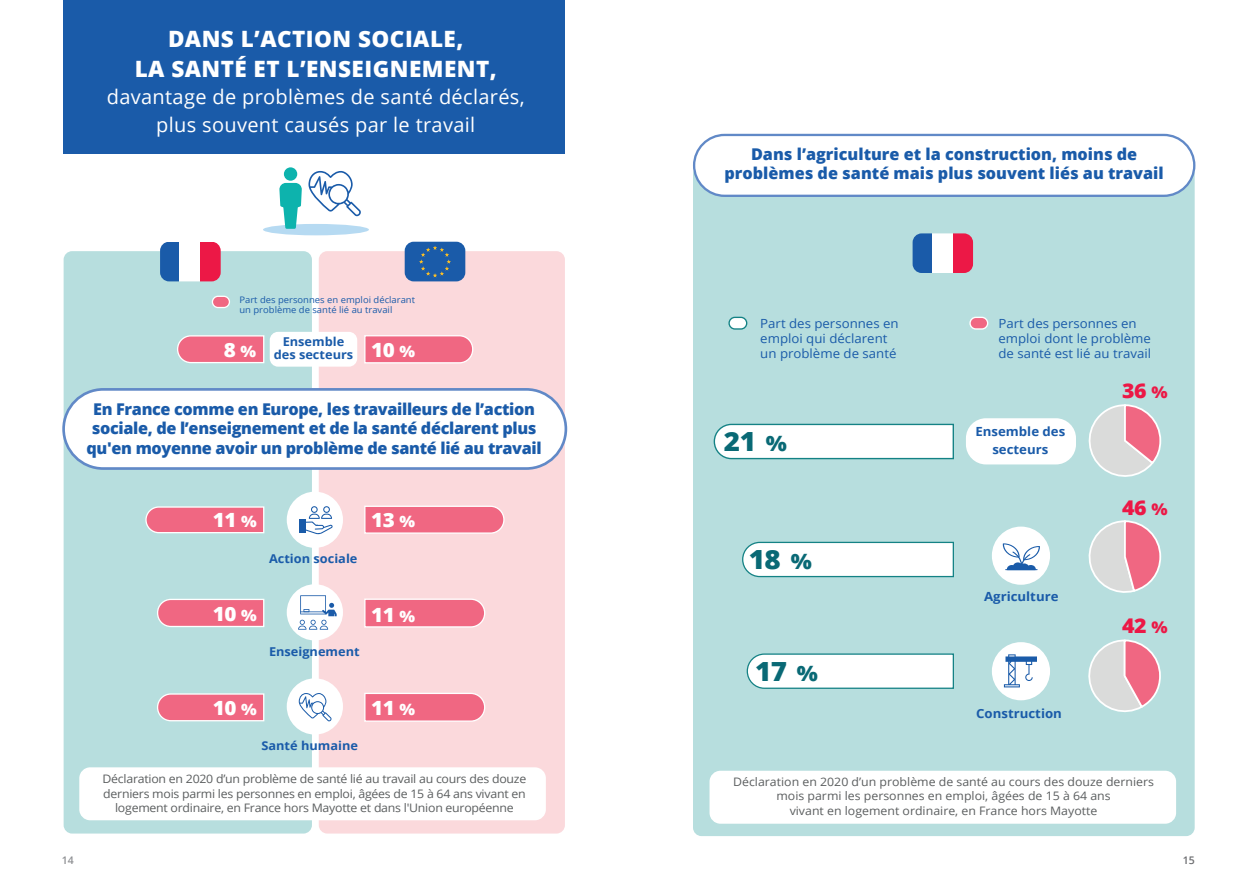
<style>
.page{position:relative;width:1259px;height:893px;background:#fff}
.page>*{position:absolute;margin:0;border:0;box-sizing:border-box;transform-origin:0 0}
.t1{font:800 26.4px "Open Sans";color:#096975;scale:1.05 1}
.t2{font:800 22.5px/30.5px "Open Sans";letter-spacing:.02em;color:#fff;text-align:center}
.t3{font:800 20.25px "Open Sans";color:#ec1846;scale:1.05 1}
.t4{font:19.95px/27.5px "Open Sans";letter-spacing:.015em;color:#fff;text-align:center}
.t5{font:800 19.65px "Open Sans";letter-spacing:-.02em;color:#fff;scale:1.05 1}
.t6{font:800 16.2px/19.5px "Open Sans";letter-spacing:-.02em;color:#1a5ba9;text-align:center}
.t7{font:800 16.2px/19.5px "Open Sans";color:#1a5ba9;text-align:center}
.t8{font:12.6px/15.3px "Open Sans";color:#1a5ba9;scale:1.05 1}
.t9{font:700 12.6px/17.7px "Open Sans";color:#1a5ba9;text-align:center;scale:1.05 1}
.t10{font:700 12.15px/13px "Open Sans";color:#1a5ba9;text-align:center;scale:1.05 1}
.t11{font:11.7px/14.4px "Open Sans";letter-spacing:-.02em;color:#5b5e5f;text-align:center;scale:1.05 1}
.t12{font:11.7px/14.4px "Open Sans";color:#5b5e5f;text-align:center;scale:1.05 1}
.t13{font:600 10.5px "Open Sans";color:#8e9093}
.t14{font:600 10.5px "Open Sans";color:#6c6d70}
.t15{font:9px/10.5px "Open Sans";color:#1a5ba9;scale:1.05 1}
.s1{font-size:15.6px}
.s2{font-size:21.15px}
.s3{font-size:16.2px}
</style>
<div class="page">
<div style="left:319px;top:251px;width:246px;height:582px;background:#fbd9dc;border-radius:9px"></div>
<div style="left:64px;top:251px;width:248px;height:582px;background:#b7dede;border-radius:9px"></div>
<div style="left:64px;top:0;width:501px;height:154px;background:#1a5ba9"></div>
<div style="left:263px;top:224px;width:106px;height:11px;background:#b6daf2;border-radius:50%"></div>
<svg style="left:308px;top:171px;width:53px;height:45px"></svg>
<div style="left:284px;top:167px;width:13px;height:14px;background:#0db3ad;border-radius:50%"></div>
<div style="left:285px;top:189px;width:11px;height:40px;background:#0db3ad"></div>
<svg style="left:279px;top:183px;width:23px;height:27px"></svg>
<div style="left:288px;top:493px;width:53px;height:53px;background:#fff;border-radius:50%"></div>
<div style="left:287px;top:492px;width:56px;height:56px;border:3px solid #fff;border-radius:50%"></div>
<div style="left:299px;top:520px;width:6px;height:13px;background:#1a5ba9"></div>
<svg style="left:301px;top:506px;width:32px;height:28px"></svg>
<svg style="left:145px;top:506px;width:120px;height:28px;background:#ed7f95"></svg>
<svg style="left:364px;top:505px;width:141px;height:29px;background:#f27c93"></svg>
<svg style="left:364px;top:598px;width:122px;height:30px;background:#f27d94"></svg>
<div style="left:288px;top:586px;width:53px;height:53px;background:#fff;border-radius:50%"></div>
<div style="left:287px;top:584px;width:56px;height:56px;border:3px solid #fff;border-radius:50%"></div>
<svg style="left:298px;top:595px;width:39px;height:35px"></svg>
<div style="left:288px;top:680px;width:53px;height:53px;background:#fff;border-radius:50%"></div>
<div style="left:287px;top:678px;width:56px;height:57px;border:3px solid #fff;border-radius:50%"></div>
<svg style="left:299px;top:693px;width:33px;height:28px"></svg>
<div style="left:64px;top:389px;width:502px;height:79px;background:#fff;border-radius:40px"></div>
<div style="left:62px;top:388px;width:505px;height:82px;border:3px solid #6189c7;border-radius:40px"></div>
<svg style="left:157px;top:598px;width:108px;height:30px;background:#ec8096"></svg>
<svg style="left:364px;top:693px;width:122px;height:29px;background:#f17a91"></svg>
<svg style="left:157px;top:693px;width:108px;height:29px;background:#ed7e95"></svg>
<svg style="left:177px;top:335px;width:88px;height:29px;background:#ed8096"></svg>
<svg style="left:364px;top:335px;width:110px;height:29px;background:#f27d94"></svg>
<div style="left:270px;top:332px;width:87px;height:35px;background:#fff;border-radius:8px"></div>
<div style="left:405px;top:242px;width:60px;height:39px;background:#1a5ba9;border-radius:9px"></div>
<svg style="left:419px;top:246px;width:32px;height:31px"></svg>
<div style="left:160px;top:242px;width:19px;height:39px;background:#1a5ba9"></div>
<div style="left:179px;top:242px;width:21px;height:39px;background:#fff"></div>
<div style="left:200px;top:242px;width:21px;height:39px;background:#ec1846"></div>
<div style="left:212px;top:296px;width:17px;height:11px;background:#f06782;border-radius:6px"></div>
<div style="left:212px;top:296px;width:18px;height:12px;border:1px solid #fff;border-radius:6px"></div>
<div style="left:80px;top:768px;width:465px;height:51px;background:#fff;border-radius:10px"></div>
<div style="left:79px;top:767px;width:467px;height:53px;border:2px solid #fff;border-radius:10px"></div>
<div style="left:693px;top:165px;width:501px;height:671px;background:#b7dede;border-radius:9px"></div>
<div style="left:694px;top:135px;width:500px;height:61px;background:#fff;border-radius:30px"></div>
<div style="left:693px;top:134px;width:502px;height:63px;border:2px solid #6189c7;border-radius:30px"></div>
<div style="left:993px;top:528px;width:55px;height:55px;background:#fff;border-radius:50%"></div>
<div style="left:992px;top:527px;width:58px;height:58px;border:4px solid #fff;border-radius:50%"></div>
<div style="left:993px;top:644px;width:55px;height:54px;background:#fff;border-radius:50%"></div>
<div style="left:992px;top:642px;width:58px;height:58px;border:4px solid #fff;border-radius:50%"></div>
<svg style="left:1004px;top:654px;width:33px;height:33px"></svg>
<svg style="left:1002px;top:543px;width:38px;height:27px"></svg>
<hr style="left:1005px;top:569px;width:32px;height:1px;background:#1a5ba9">
<div style="left:912px;top:234px;width:20px;height:39px;background:#1a5ba9"></div>
<div style="left:932px;top:234px;width:21px;height:39px;background:#fff"></div>
<div style="left:952px;top:234px;width:21px;height:39px;background:#ec1846"></div>
<svg style="left:713px;top:423px;width:241px;height:37px;background:#e7f2f2"></svg>
<svg style="left:742px;top:541px;width:212px;height:37px;background:#e8f3f3"></svg>
<svg style="left:746px;top:653px;width:208px;height:36px;background:#e9f3f3"></svg>
<div style="left:968px;top:420px;width:106px;height:42px;background:#fff;border-radius:18px"></div>
<div style="left:966px;top:418px;width:110px;height:46px;border:4px solid #fff;border-radius:18px"></div>
<div style="left:970px;top:317px;width:17px;height:12px;background:#f06782;border-radius:6px"></div>
<div style="left:969px;top:317px;width:19px;height:13px;border:1px solid #fff;border-radius:6px"></div>
<div style="left:729px;top:317px;width:17px;height:12px;background:#fff;border-radius:6px"></div>
<div style="left:728px;top:317px;width:19px;height:13px;border:1px solid #148285;border-radius:6px"></div>
<div style="left:710px;top:772px;width:465px;height:51px;background:#fff;border-radius:10px"></div>
<div style="left:709px;top:771px;width:467px;height:53px;border:2px solid #fff;border-radius:10px"></div>
<svg style="left:1088px;top:404px;width:74px;height:73px"></svg>
<svg style="left:1088px;top:520px;width:74px;height:73px"></svg>
<svg style="left:1088px;top:639px;width:73px;height:73px"></svg>
<h2 class="t2" style="left:135px;top:22px;width:363px">DANS L’ACTION SOCIALE,<br>LA SANTÉ ET L’ENSEIGNEMENT,</h2>
<h3 class="t4" style="left:107px;top:83px;width:419px">davantage de problèmes de santé déclarés, plus souvent causés par le travail</h3>
<p class="t15" style="left:239px;top:294px;width:169px">Part des personnes en emploi déclarant un problème de santé lié au travail</p>
<h3 class="t5" style="left:224px;top:335px;width:32px">8 <span class="s1">%</span></h3>
<h3 class="t5" style="left:371px;top:335px;width:43px">10 <span class="s1">%</span></h3>
<p class="t10" style="left:274px;top:335px;width:77px">Ensemble des secteurs</p>
<h3 class="t6" style="left:87px;top:398px;width:457px">En France comme en Europe, les travailleurs de l’action sociale, de l’enseignement et de la santé déclarent plus qu'en moyenne avoir un problème de santé lié au travail</h3>
<h3 class="t5" style="left:213px;top:505px;width:43px">11 <span class="s1">%</span></h3>
<h3 class="t5" style="left:371px;top:505px;width:43px">13 <span class="s1">%</span></h3>
<p class="t10" style="left:269px;top:552px;width:86px">Action sociale</p>
<h3 class="t5" style="left:213px;top:599px;width:43px">10 <span class="s1">%</span></h3>
<h3 class="t5" style="left:371px;top:599px;width:43px">11 <span class="s1">%</span></h3>
<p class="t10" style="left:269px;top:645px;width:88px">Enseignement</p>
<h3 class="t5" style="left:213px;top:693px;width:43px">10 <span class="s1">%</span></h3>
<h3 class="t5" style="left:371px;top:693px;width:43px">11 <span class="s1">%</span></h3>
<p class="t10" style="left:261px;top:739px;width:93px">Santé humaine</p>
<p class="t11" style="left:102px;top:772px;width:405px">Déclaration en 2020 d’un problème de santé lié au travail au cours des douze derniers mois parmi les personnes en emploi, âgées de 15 à 64 ans vivant en logement ordinaire, en France hors Mayotte et dans l'Union européenne</p>
<h3 class="t7" style="left:724px;top:143px;width:441px">Dans l’agriculture et la construction, moins de problèmes de santé mais plus souvent liés au travail</h3>
<p class="t8" style="left:760px;top:315px;width:133px">Part des personnes en emploi qui déclarent un problème de santé</p>
<h1 class="t1" style="left:724px;top:421px;width:62px">21 <span class="s2">%</span></h1>
<h1 class="t1" style="left:749px;top:539px;width:62px">18 <span class="s2">%</span></h1>
<h1 class="t1" style="left:755px;top:651px;width:62px">17 <span class="s2">%</span></h1>
<p class="t8" style="left:998px;top:315px;width:147px">Part des personnes en emploi dont le problème de santé est lié au travail</p>
<p class="t9" style="left:975px;top:423px;width:87px">Ensemble des secteurs</p>
<p class="t9" style="left:984px;top:587px;width:72px">Agriculture</p>
<p class="t9" style="left:976px;top:705px;width:83px">Construction</p>
<h3 class="t3" style="left:1122px;top:375px;width:45px">36 <span class="s3">%</span></h3>
<h3 class="t3" style="left:1122px;top:493px;width:45px">46 <span class="s3">%</span></h3>
<h3 class="t3" style="left:1122px;top:610px;width:45px">42 <span class="s3">%</span></h3>
<p class="t12" style="left:733px;top:774px;width:402px">Déclaration en 2020 d’un problème de santé au cours des douze derniers mois parmi les personnes en emploi, âgées de 15 à 64 ans<br>vivant en logement ordinaire, en France hors Mayotte</p>
<p class="t13" style="left:62px;top:853px;width:13px">14</p>
<p class="t14" style="left:1182px;top:853px;width:13px">15</p>
</div>
